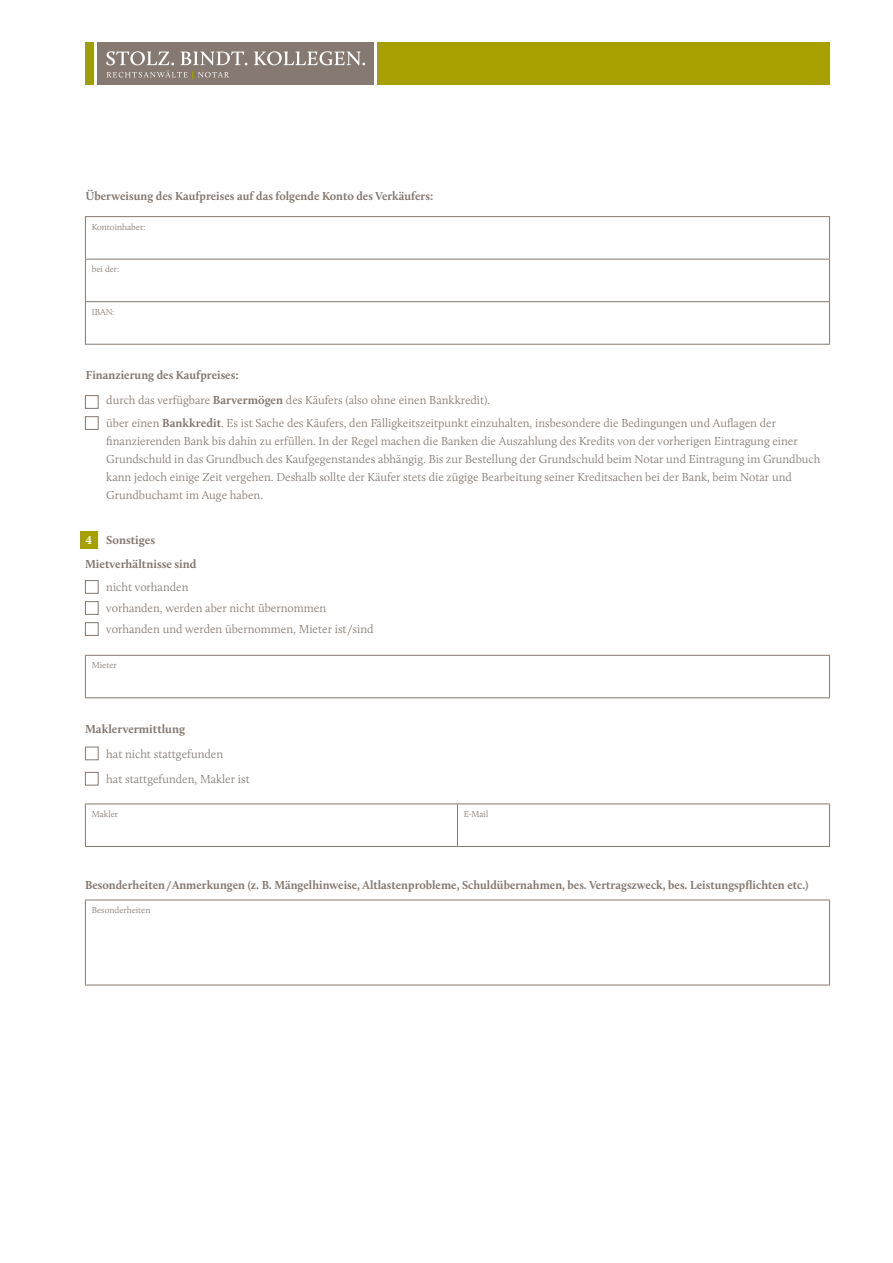
<style>
.page{position:relative;width:893px;height:1263px;background:#fff}
.page>*{position:absolute;margin:0;border:0;box-sizing:border-box;transform-origin:0 0}
.t1{font:300 12px/18px "Calluna";color:#847870}
.t2{font:700 12px/24px "Calluna";color:#847870}
.t3{font:300 9px "Calluna";color:#847870}
.s1{font-weight:700}
.s2{color:#fff}
</style>
<div class="page">
<div style="left:377px;top:43px;width:452px;height:42px;background:#a8a000"></div>
<div style="left:97px;top:43px;width:277px;height:42px;background:#867971"></div>
<div style="left:85px;top:43px;width:9px;height:42px;background:#a09f00"></div>
<svg style="left:106px;top:51px;width:259px;height:14px"></svg>
<svg style="left:107px;top:71px;width:122px;height:8px"></svg>
<div style="left:80px;top:531px;width:17px;height:18px;background:#a8a000"></div>
<hr style="left:85px;top:900px;width:745px;height:1px;background:#847870">
<hr style="left:85px;top:900px;width:1px;height:85px;background:#847870">
<hr style="left:829px;top:900px;width:1px;height:85px;background:#847870">
<hr style="left:85px;top:985px;width:745px;height:1px;background:#847870">
<div style="left:85px;top:580px;width:14px;height:14px;border:1px solid #847870"></div>
<div style="left:85px;top:747px;width:14px;height:13px;border:1px solid #847870"></div>
<div style="left:85px;top:601px;width:14px;height:14px;border:1px solid #847870"></div>
<div style="left:85px;top:622px;width:14px;height:14px;border:1px solid #847870"></div>
<div style="left:85px;top:772px;width:14px;height:13px;border:1px solid #847870"></div>
<hr style="left:85px;top:803px;width:372px;height:1px;background:#847870">
<hr style="left:85px;top:804px;width:1px;height:42px;background:#847870">
<hr style="left:457px;top:803px;width:373px;height:1px;background:#847870">
<hr style="left:457px;top:804px;width:1px;height:42px;background:#847870">
<hr style="left:829px;top:804px;width:1px;height:42px;background:#847870">
<hr style="left:85px;top:846px;width:372px;height:1px;background:#847870">
<hr style="left:457px;top:846px;width:373px;height:1px;background:#847870">
<hr style="left:85px;top:655px;width:745px;height:1px;background:#847870">
<hr style="left:85px;top:656px;width:1px;height:41px;background:#847870">
<hr style="left:829px;top:656px;width:1px;height:41px;background:#847870">
<hr style="left:85px;top:697px;width:745px;height:1px;background:#847870">
<hr style="left:85px;top:216px;width:745px;height:1px;background:#847870">
<hr style="left:85px;top:217px;width:1px;height:42px;background:#847870">
<hr style="left:829px;top:217px;width:1px;height:42px;background:#847870">
<hr style="left:85px;top:259px;width:745px;height:1px;background:#847870">
<hr style="left:85px;top:260px;width:1px;height:41px;background:#847870">
<hr style="left:829px;top:260px;width:1px;height:41px;background:#847870">
<hr style="left:85px;top:301px;width:745px;height:1px;background:#847870">
<hr style="left:85px;top:302px;width:1px;height:42px;background:#847870">
<hr style="left:829px;top:302px;width:1px;height:42px;background:#847870">
<hr style="left:85px;top:344px;width:745px;height:1px;background:#847870">
<div style="left:85px;top:395px;width:14px;height:14px;border:1px solid #847870"></div>
<div style="left:85px;top:416px;width:14px;height:14px;border:1px solid #847870"></div>
<p class="t2" style="left:86px;top:184px;width:349px">Überweisung des Kaufpreises auf das folgende Konto des Verkäufers:</p>
<p class="t3" style="left:92px;top:221px;width:55px">Kontoinhaber:</p>
<p class="t3" style="left:92px;top:264px;width:29px">bei der:</p>
<p class="t3" style="left:92px;top:306px;width:24px">IBAN:</p>
<p class="t2" style="left:86px;top:363px;width:154px">Finanzierung des Kaufpreises:</p>
<p class="t1" style="left:106px;top:391px;width:385px">durch das verfügbare <span class="s1">Barvermögen</span> des Käufers (also ohne einen Bankkredit).</p>
<p class="t1" style="left:106px;top:413px;width:716px">über einen <span class="s1">Bankkredit</span>. Es ist Sache des Käufers, den Fälligkeitszeitpunkt einzuhalten, insbesondere die Bedingungen und Auflagen der finanzierenden Bank bis dahin zu erfüllen. In der Regel machen die Banken die Auszahlung des Kredits von der vorherigen Eintragung einer Grundschuld in das Grundbuch des Kaufgegenstandes abhängig. Bis zur Bestellung der Grundschuld beim Notar und Eintragung im Grundbuch kann jedoch einige Zeit vergehen. Deshalb sollte der Käufer stets die zügige Bearbeitung seiner Kreditsachen bei der Bank, beim Notar und Grundbuchamt im Auge haben.</p>
<p class="t2" style="left:85px;top:528px;width:113px"><span class="s2">4</span> Sonstiges<br>Mietverhältnisse sind</p>
<p class="t1" style="left:106px;top:578px;width:84px">nicht vorhanden</p>
<p class="t1" style="left:106px;top:599px;width:221px">vorhanden, werden aber nicht übernommen</p>
<p class="t1" style="left:106px;top:620px;width:269px">vorhanden und werden übernommen, Mieter ist/sind</p>
<p class="t3" style="left:92px;top:660px;width:27px">Mieter</p>
<p class="t2" style="left:85px;top:716px;width:102px">Maklervermittlung</p>
<p class="t1" style="left:106px;top:745px;width:118px">hat nicht stattgefunden</p>
<p class="t1" style="left:106px;top:770px;width:145px">hat stattgefunden, Makler ist</p>
<p class="t3" style="left:92px;top:809px;width:28px">Makler</p>
<p class="t3" style="left:464px;top:809px;width:26px">E-Mail</p>
<p class="t2" style="left:85px;top:873px;width:725px">Besonderheiten /Anmerkungen (z. B. Mängelhinweise, Altlastenprobleme, Schuldübernahmen, bes. Vertragszweck, bes. Leistungspflichten etc.)</p>
<p class="t3" style="left:92px;top:905px;width:60px">Besonderheiten</p>
</div>
